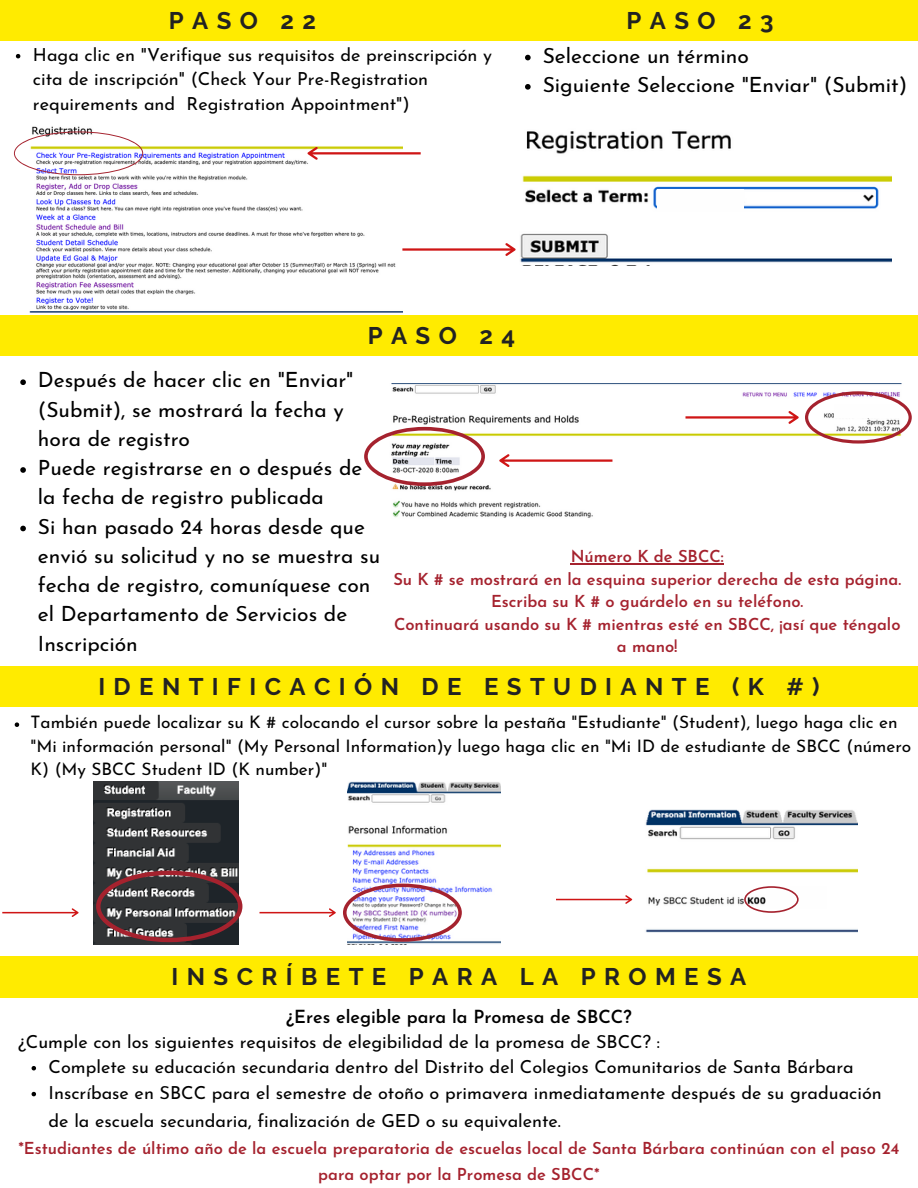
<style>
.page{position:relative;width:918px;height:1188px;background:#fff}
.page>*{position:absolute;margin:0;border:0;box-sizing:border-box;transform-origin:0 0}
.t1{font:700 24px "Raleway";letter-spacing:.35em;color:#222}
.t2{font:21px/29.2px "Josefin Sans";color:#000}
.t3{font:18px/24.8px "Josefin Sans";color:#000}
.t4{font:600 18px "Josefin Sans";color:#000}
.t5{font:17.25px/23.7px "Josefin Sans";color:#000}
.t6{font:600 16.5px/22.5px "Josefin Sans";color:#a5222e;text-align:center}
</style>
<div class="page">
<div style="left:0;top:0;width:918px;height:41px;background:#ffeb00"></div>
<div style="left:0;top:315px;width:918px;height:41px;background:#ffeb00"></div>
<div style="left:0;top:666px;width:918px;height:41px;background:#ffeb00"></div>
<img style="left:30px;top:126px;width:372px;height:187px">
<svg style="left:14px;top:131px;width:129px;height:44px"></svg>
<svg style="left:308px;top:147px;width:113px;height:13px"></svg>
<img style="left:520px;top:131px;width:372px;height:135px">
<div style="left:658px;top:189px;width:86px;height:21px;background:#fefefe"></div>
<svg style="left:402px;top:243px;width:114px;height:13px"></svg>
<svg style="left:20px;top:379px;width:6px;height:6px"></svg>
<svg style="left:20px;top:467px;width:6px;height:6px"></svg>
<svg style="left:20px;top:526px;width:6px;height:5px"></svg>
<img style="left:391px;top:383px;width:511px;height:135px">
<svg style="left:499px;top:454px;width:113px;height:13px"></svg>
<svg style="left:364px;top:427px;width:120px;height:59px"></svg>
<svg style="left:805px;top:391px;width:107px;height:52px"></svg>
<svg style="left:685px;top:411px;width:114px;height:13px"></svg>
<img style="left:93px;top:781px;width:145px;height:164px">
<img style="left:348px;top:781px;width:153px;height:164px">
<img style="left:645px;top:809px;width:213px;height:124px">
<svg style="left:2px;top:908px;width:77px;height:9px"></svg>
<svg style="left:96px;top:871px;width:146px;height:71px;background:#5a494d"></svg>
<svg style="left:260px;top:908px;width:76px;height:9px"></svg>
<svg style="left:343px;top:884px;width:119px;height:58px"></svg>
<div style="left:766px;top:886px;width:60px;height:22px;background:#fefefe"></div>
<svg style="left:16px;top:54px;width:4px;height:4px"></svg>
<svg style="left:525px;top:55px;width:6px;height:5px"></svg>
<svg style="left:525px;top:84px;width:6px;height:6px"></svg>
<hr style="left:571px;top:563px;width:153px;height:2px;background:#a5222e">
<svg style="left:15px;top:722px;width:4px;height:5px"></svg>
<svg style="left:744px;top:886px;width:54px;height:27px"></svg>
<svg style="left:556px;top:895px;width:76px;height:9px"></svg>
<div style="left:0;top:957px;width:918px;height:40px;background:#ffeb00"></div>
<svg style="left:32px;top:1066px;width:4px;height:4px"></svg>
<svg style="left:32px;top:1092px;width:4px;height:4px"></svg>
<h1 class="t1" style="left:169px;top:6px;width:149px">PASO 22</h1>
<p class="t1" style="left:627px;top:6px;width:149px">PASO 23</p>
<p class="t2" style="left:543px;top:43px;width:208px">Seleccione un término</p>
<p class="t2" style="left:543px;top:72px;width:366px">Siguiente Seleccione "Enviar" (Submit)</p>
<p class="t3" style="left:33px;top:44px;width:461px">Haga clic en "Verifique sus requisitos de preinscripción y cita de inscripción" (Check Your Pre-Registration requirements and Registration Appointment")</p>
<p class="t1" style="left:368px;top:321px;width:149px">PASO 24</p>
<h1 class="t2" style="left:38px;top:367px;width:317px">Después de hacer clic en "Enviar" (Submit), se mostrará la fecha y hora de registro</h1>
<p class="t2" style="left:38px;top:455px;width:326px">Puede registrarse en o después de la fecha de registro publicada</p>
<p class="t2" style="left:38px;top:514px;width:344px">Si han pasado 24 horas desde que envió su solicitud y no se muestra su fecha de registro, comuníquese con el Departamento de Servicios de<br>Inscripción</p>
<p class="t6" style="left:393px;top:547px;width:509px">Número K de SBCC:<br>Su K # se mostrará en la esquina superior derecha de esta página.<br>Escriba su K # o guárdelo en su teléfono.<br>Continuará usando su K # mientras esté en SBCC, ¡así que téngalo a mano!</p>
<p class="t1" style="left:98px;top:672px;width:723px">IDENTIFICACIÓN DE ESTUDIANTE (K #)</p>
<h3 class="t5" style="left:31px;top:712px;width:882px">También puede localizar su K # colocando el cursor sobre la pestaña "Estudiante" (Student), luego haga clic en "Mi información personal" (My Personal Information)y luego haga clic en "Mi ID de estudiante de SBCC (número<br>K) (My SBCC Student ID (K number)"</h3>
<p class="t1" style="left:172px;top:963px;width:576px">INSCRÍBETE PARA LA PROMESA</p>
<h1 class="t4" style="left:286px;top:1010px;width:347px">¿Eres elegible para la Promesa de SBCC?</h1>
<p class="t3" style="left:18px;top:1031px;width:643px">¿Cumple con los siguientes requisitos de elegibilidad de la promesa de SBCC? :</p>
<p class="t3" style="left:49px;top:1056px;width:807px">Complete su educación secundaria dentro del Distrito del Colegios Comunitarios de Santa Bárbara</p>
<p class="t3" style="left:49px;top:1080px;width:835px;line-height:28.2px">Inscríbase en SBCC para el semestre de otoño o primavera inmediatamente después de su graduación de la escuela secundaria, finalización de GED o su equivalente.</p>
<p class="t6" style="left:18px;top:1137px;width:883px;line-height:25.8px">*Estudiantes de último año de la escuela preparatoria de escuelas local de Santa Bárbara continúan con el paso 24 para optar por la Promesa de SBCC*</p>
</div>
